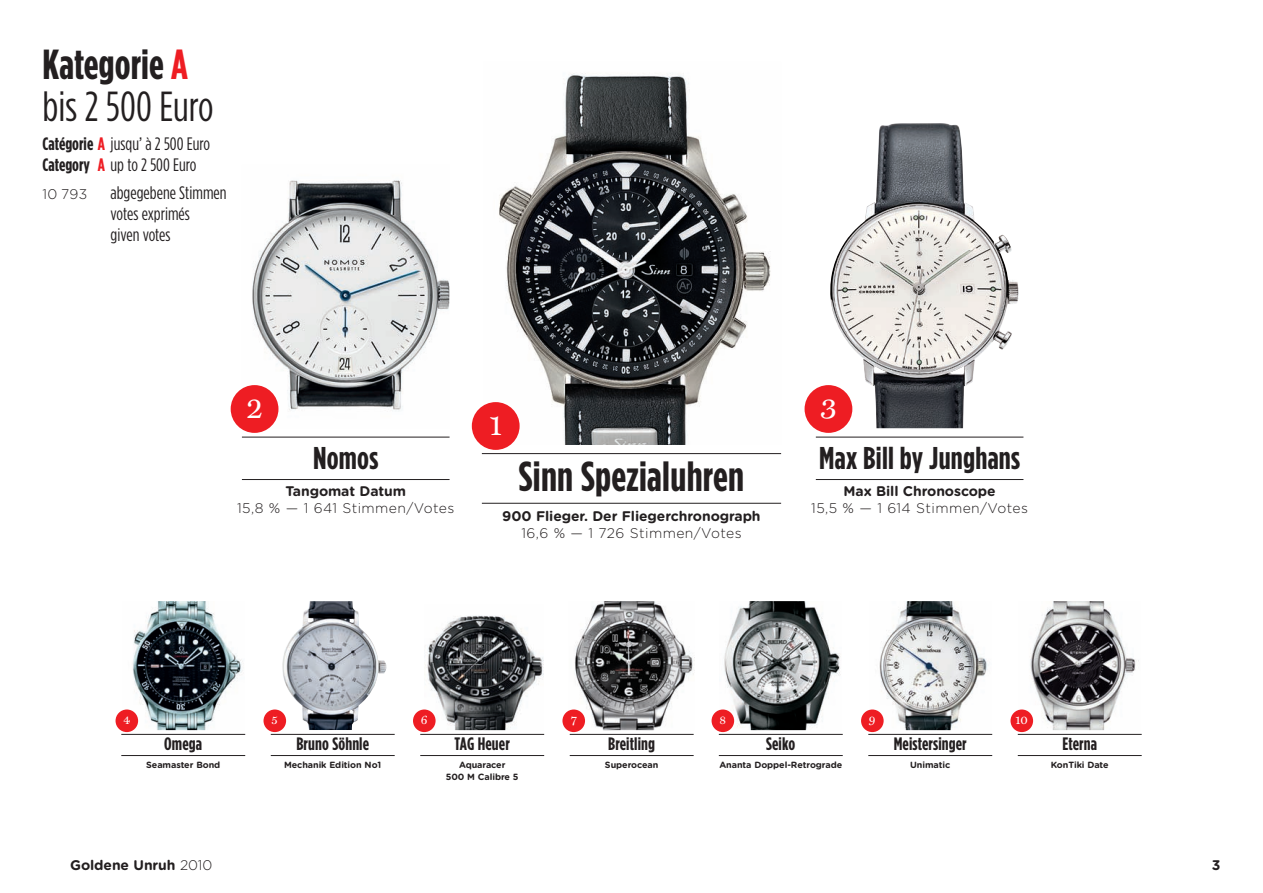
<style>
.page{position:relative;width:1263px;height:893px;background:#fff}
.page>*{position:absolute;margin:0;border:0;box-sizing:border-box;transform-origin:0 0}
.t1{font:42px/42px "Gotham Condensed";color:#231f20}
.t2{font:700 42px "Gotham Condensed";letter-spacing:.01em;color:#231f20}
.t3{font:700 31.5px "Gotham Condensed";letter-spacing:.01em;color:#231f20}
.t4{font:30.15px "Miller Text";color:#fff}
.t5{font:18px/21px "Gotham Condensed";color:#231f20}
.t6{font:700 18px "Gotham Condensed";letter-spacing:.01em;color:#231f20}
.t7{font:700 13.95px "Gotham Rounded";letter-spacing:-.005em;color:#231f20}
.t8{font:300 13.95px "Gotham Rounded";letter-spacing:.03em;color:#231f20}
.t9{font:12px "Miller Text";color:#fff}
.t10{font:700 9px/12px "Gotham Rounded";letter-spacing:-.005em;color:#231f20;text-align:center}
.s1{font-weight:700}
.s2{font-weight:700;color:#ee1d23}
.s3{font-weight:300}
</style>
<div class="page">
<img style="left:132px;top:602px;width:111px;height:127px">
<hr style="left:121px;top:734px;width:124px;height:1px;background:#231f20">
<hr style="left:121px;top:755px;width:124px;height:1px;background:#231f20">
<img style="left:243px;top:180px;width:206px;height:248px">
<hr style="left:242px;top:437px;width:208px;height:1px;background:#231f20">
<hr style="left:242px;top:479px;width:208px;height:1px;background:#231f20">
<div style="left:231px;top:385px;width:47px;height:48px;background:#ee1d23;border-radius:50%"></div>
<img style="left:830px;top:123px;width:189px;height:305px">
<hr style="left:816px;top:437px;width:207px;height:1px;background:#231f20">
<hr style="left:816px;top:479px;width:207px;height:1px;background:#231f20">
<div style="left:804px;top:385px;width:48px;height:48px;background:#ee1d23;border-radius:50%"></div>
<img style="left:484px;top:73px;width:287px;height:371px">
<div style="left:472px;top:402px;width:48px;height:48px;background:#ee1d23;border-radius:50%"></div>
<div style="left:116px;top:709px;width:22px;height:23px;background:#ee1d23;border-radius:50%"></div>
<img style="left:282px;top:602px;width:105px;height:127px">
<hr style="left:271px;top:734px;width:124px;height:1px;background:#231f20">
<hr style="left:271px;top:755px;width:124px;height:1px;background:#231f20">
<div style="left:263px;top:709px;width:23px;height:23px;background:#ee1d23;border-radius:50%"></div>
<img style="left:424px;top:615px;width:119px;height:114px">
<hr style="left:420px;top:734px;width:124px;height:1px;background:#231f20">
<hr style="left:420px;top:755px;width:124px;height:1px;background:#231f20">
<div style="left:413px;top:709px;width:23px;height:23px;background:#ee1d23;border-radius:50%"></div>
<img style="left:574px;top:602px;width:120px;height:127px">
<hr style="left:570px;top:734px;width:124px;height:1px;background:#231f20">
<hr style="left:570px;top:755px;width:124px;height:1px;background:#231f20">
<div style="left:562px;top:709px;width:23px;height:23px;background:#ee1d23;border-radius:50%"></div>
<img style="left:724px;top:602px;width:117px;height:127px">
<hr style="left:719px;top:734px;width:124px;height:1px;background:#231f20">
<hr style="left:719px;top:755px;width:124px;height:1px;background:#231f20">
<div style="left:711px;top:709px;width:23px;height:23px;background:#ee1d23;border-radius:50%"></div>
<img style="left:879px;top:602px;width:109px;height:127px">
<hr style="left:868px;top:734px;width:124px;height:1px;background:#231f20">
<hr style="left:868px;top:755px;width:124px;height:1px;background:#231f20">
<div style="left:861px;top:709px;width:23px;height:23px;background:#ee1d23;border-radius:50%"></div>
<img style="left:1027px;top:602px;width:112px;height:127px">
<hr style="left:1018px;top:734px;width:124px;height:1px;background:#231f20">
<hr style="left:1018px;top:755px;width:124px;height:1px;background:#231f20">
<div style="left:1010px;top:709px;width:23px;height:23px;background:#ee1d23;border-radius:50%"></div>
<hr style="left:482px;top:453px;width:299px;height:1px;background:#231f20">
<hr style="left:482px;top:503px;width:299px;height:1px;background:#231f20">
<h1 class="t1" style="left:43px;top:46px;width:173px"><span class="s1">Kategorie</span> <span class="s2">A </span>bis 2 500 Euro</h1>
<h3 class="t5" style="left:43px;top:134px;width:169px"><span class="s1">Catégorie</span> <span class="s2">A</span> jusqu’ à 2 500 Euro<br><span class="s1">Category</span> <span class="s2">A</span> up to 2 500 Euro</h3>
<h3 class="t8" style="left:43px;top:189px;width:46px">10 793</h3>
<h3 class="t5" style="left:111px;top:183px;width:118px">abgegebene Stimmen votes exprimés<br>given votes</h3>
<h3 class="t4" style="left:246px;top:396px;width:18px">2</h3>
<h2 class="t3" style="left:313px;top:446px;width:67px">Nomos</h2>
<h3 class="t7" style="left:285px;top:485px;width:122px">Tangomat Datum</h3>
<h3 class="t8" style="left:237px;top:502px;width:219px">15,8 % — 1 641 Stimmen/Votes</h3>
<h3 class="t4" style="left:489px;top:413px;width:14px">1</h3>
<h1 class="t2" style="left:519px;top:462px;width:227px">Sinn Spezialuhren</h1>
<h3 class="t7" style="left:502px;top:511px;width:260px">900 Flieger. Der Fliegerchronograph</h3>
<h3 class="t8" style="left:521px;top:528px;width:222px">16,6 % — 1 726 Stimmen/Votes</h3>
<h3 class="t4" style="left:820px;top:396px;width:18px">3</h3>
<h2 class="t3" style="left:819px;top:446px;width:202px">Max Bill by Junghans</h2>
<h3 class="t7" style="left:843px;top:485px;width:154px">Max Bill Chronoscope</h3>
<h3 class="t8" style="left:811px;top:502px;width:218px">15,5 % — 1 614 Stimmen/Votes</h3>
<h3 class="t9" style="left:123px;top:715px;width:8px">4</h3>
<h3 class="t6" style="left:164px;top:737px;width:39px">Omega</h3>
<p class="t10" style="left:146px;top:759px;width:76px">Seamaster Bond</p>
<h3 class="t9" style="left:272px;top:715px;width:8px">5</h3>
<h3 class="t6" style="left:296px;top:737px;width:74px">Bruno Söhnle</h3>
<p class="t10" style="left:284px;top:759px;width:99px">Mechanik Edition No1</p>
<h3 class="t9" style="left:421px;top:715px;width:8px">6</h3>
<h3 class="t6" style="left:454px;top:737px;width:57px">TAG Heuer</h3>
<p class="t10" style="left:446px;top:759px;width:74px">Aquaracer<br>500 M Calibre 5</p>
<h3 class="t9" style="left:571px;top:715px;width:8px">7</h3>
<h3 class="t6" style="left:608px;top:737px;width:48px">Breitling</h3>
<p class="t10" style="left:605px;top:759px;width:55px">Superocean</p>
<h3 class="t9" style="left:719px;top:715px;width:8px">8</h3>
<h3 class="t6" style="left:766px;top:737px;width:31px">Seiko</h3>
<p class="t10" style="left:719px;top:759px;width:124px">Ananta Doppel-Retrograde</p>
<h3 class="t9" style="left:869px;top:715px;width:8px">9</h3>
<h3 class="t6" style="left:894px;top:737px;width:75px">Meistersinger</h3>
<p class="t10" style="left:910px;top:759px;width:42px">Unimatic</p>
<h3 class="t9" style="left:1015px;top:715px;width:14px">10</h3>
<h3 class="t6" style="left:1062px;top:737px;width:36px">Eterna</h3>
<p class="t10" style="left:1051px;top:759px;width:59px">KonTiki Date</p>
<h3 class="t7" style="left:70px;top:860px;width:144px">Goldene Unruh <span class="s3">2010</span></h3>
<h3 class="t7" style="left:1212px;top:860px;width:10px">3</h3>
</div>
